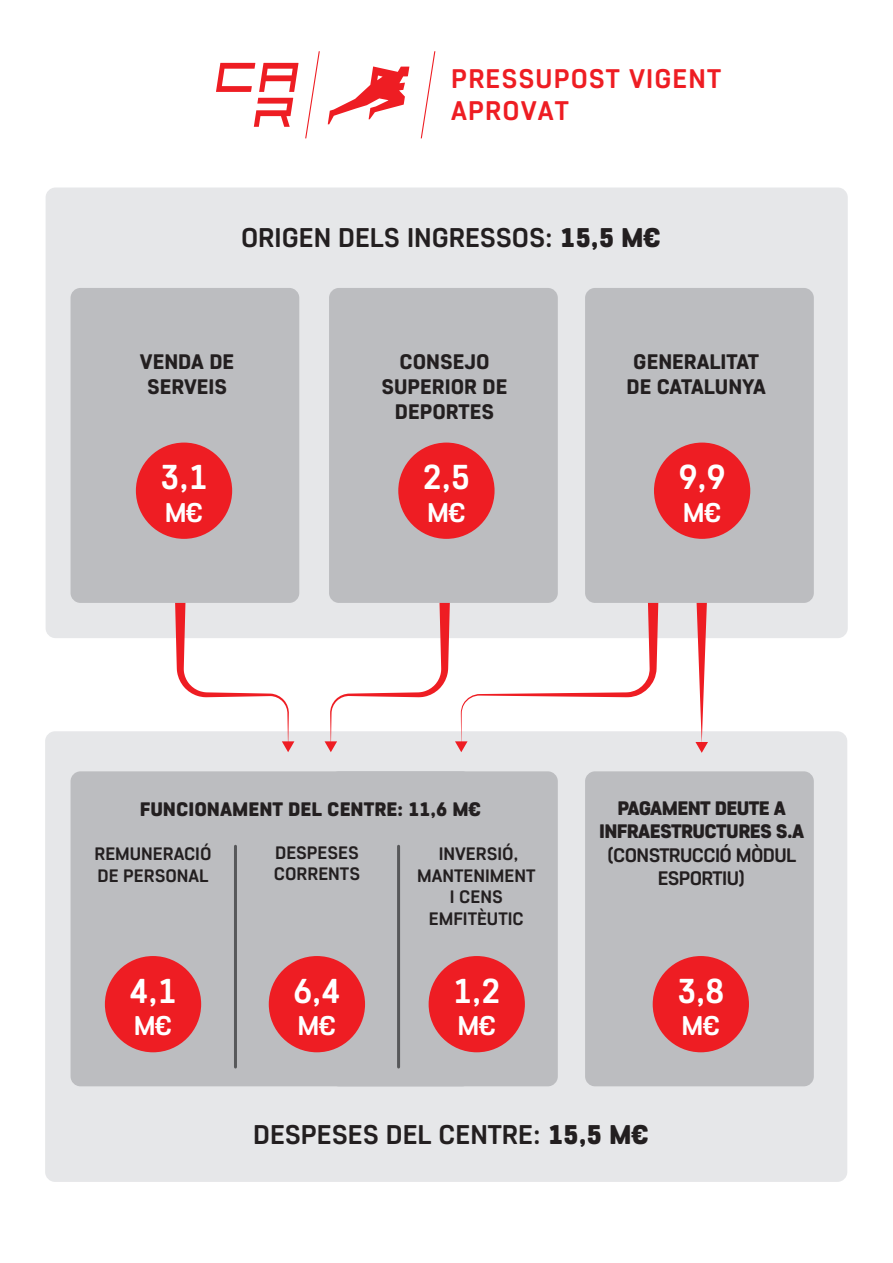
<style>
.page{position:relative;width:893px;height:1263px;background:#fff}
.page>*{position:absolute;margin:0;border:0;box-sizing:border-box;transform-origin:0 0}
.t1{font:700 34.5px "Core Sans R55";color:#fff}
.t2{font:700 27px "Core Sans R55";color:#231f20}
.t3{font:700 27px "Core Sans R55";color:#fff}
.t4{font:700 26.85px/32.2px "Core Sans R55";letter-spacing:.04em;color:#ee1d23}
.t5{font:800 21px/25.2px "Core Sans R65";color:#231f20;text-align:center}
.t6{font:900 19.5px/23.4px "Core Sans R75";letter-spacing:-.03em;color:#231f20;text-align:center}
.t7{font:900 19.5px "Core Sans R75";color:#231f20}
.t8{font:700 19.5px/23.4px "Core Sans R55";letter-spacing:-.03em;color:#231f20;text-align:center}
.t9{font:700 18px/21.6px "Core Sans R55";color:#231f20}
.s1{font-family:"Core Sans R75";font-weight:900}
</style>
<div class="page">
<div style="left:45px;top:731px;width:802px;height:451px;background:#e6e7e9;border-radius:10px"></div>
<div style="left:46px;top:187px;width:802px;height:451px;background:#e6e7e9;border-radius:10px"></div>
<svg style="left:175px;top:602px;width:119px;height:150px"></svg>
<svg style="left:325px;top:601px;width:333px;height:151px"></svg>
<svg style="left:695px;top:603px;width:13px;height:150px"></svg>
<div style="left:71px;top:771px;width:401px;height:315px;background:#bcbdc0;border-radius:10px"></div>
<div style="left:329px;top:771px;width:229px;height:315px;background:#bcbdc0;border-radius:10px"></div>
<div style="left:585px;top:771px;width:229px;height:315px;background:#bcbdc0;border-radius:10px"></div>
<svg style="left:305px;top:51px;width:15px;height:87px"></svg>
<svg style="left:328px;top:66px;width:81px;height:58px"></svg>
<svg style="left:216px;top:63px;width:83px;height:29px"></svg>
<svg style="left:254px;top:98px;width:39px;height:29px"></svg>
<svg style="left:421px;top:51px;width:14px;height:87px"></svg>
<div style="left:71px;top:288px;width:228px;height:315px;background:#bcbdc0;border-radius:10px"></div>
<div style="left:329px;top:288px;width:229px;height:315px;background:#bcbdc0;border-radius:10px"></div>
<div style="left:585px;top:288px;width:229px;height:315px;background:#bcbdc0;border-radius:10px"></div>
<div style="left:136px;top:443px;width:96px;height:96px;background:#ee1d23;border-radius:50%"></div>
<div style="left:653px;top:956px;width:96px;height:96px;background:#ee1d23;border-radius:50%"></div>
<div style="left:398px;top:443px;width:97px;height:96px;background:#ee1d23;border-radius:50%"></div>
<div style="left:654px;top:443px;width:96px;height:96px;background:#ee1d23;border-radius:50%"></div>
<div style="left:105px;top:956px;width:96px;height:96px;background:#ee1d23;border-radius:50%"></div>
<div style="left:269px;top:956px;width:96px;height:96px;background:#ee1d23;border-radius:50%"></div>
<div style="left:429px;top:956px;width:96px;height:96px;background:#ee1d23;border-radius:50%"></div>
<hr style="left:234px;top:846px;width:3px;height:221px;background:#57585a">
<hr style="left:397px;top:846px;width:3px;height:221px;background:#57585a">
<h3 class="t4" style="left:451px;top:61px;width:271px">PRESSUPOST VIGENT<br>APROVAT</h3>
<h2 class="t2" style="left:241px;top:220px;width:421px">ORIGEN DELS INGRESSOS: <span class="s1">15,5 M€</span></h2>
<p class="t5" style="left:140px;top:348px;width:96px">VENDA DE<br>SERVEIS</p>
<p class="t5" style="left:382px;top:348px;width:127px">CONSEJO<br>SUPERIOR DE<br>DEPORTES</p>
<p class="t5" style="left:626px;top:348px;width:141px">GENERALITAT<br>DE CATALUNYA</p>
<h1 class="t1" style="left:160px;top:455px;width:49px">3,1</h1>
<h2 class="t3" style="left:165px;top:495px;width:40px">M€</h2>
<h1 class="t1" style="left:423px;top:455px;width:49px">2,5</h1>
<h2 class="t3" style="left:427px;top:495px;width:40px">M€</h2>
<h1 class="t1" style="left:678px;top:455px;width:49px">9,9</h1>
<h2 class="t3" style="left:683px;top:495px;width:40px">M€</h2>
<p class="t7" style="left:140px;top:796px;width:343px">FUNCIONAMENT DEL CENTRE: 11,6 M€</p>
<p class="t6" style="left:599px;top:796px;width:207px">PAGAMENT DEUTE A<br>INFRAESTRUCTURES S.A</p>
<p class="t8" style="left:607px;top:842px;width:191px">(CONSTRUCCIÓ MÒDUL<br>ESPORTIU)</p>
<p class="t9" style="left:95px;top:842px;width:119px">REMUNERACIÓ<br>DE PERSONAL</p>
<p class="t9" style="left:417px;top:842px;width:120px;text-align:center">INVERSIÓ,<br>MANTENIMENT<br>I CENS<br>EMFITÈUTIC</p>
<p class="t9" style="left:274px;top:841px;width:88px">DESPESES<br>CORRENTS</p>
<h1 class="t1" style="left:129px;top:968px;width:49px">4,1</h1>
<h2 class="t3" style="left:134px;top:1008px;width:40px">M€</h2>
<h1 class="t1" style="left:293px;top:968px;width:49px">6,4</h1>
<h2 class="t3" style="left:297px;top:1008px;width:40px">M€</h2>
<h1 class="t1" style="left:453px;top:968px;width:49px">1,2</h1>
<h2 class="t3" style="left:457px;top:1008px;width:40px">M€</h2>
<h1 class="t1" style="left:677px;top:968px;width:49px">3,8</h1>
<h2 class="t3" style="left:681px;top:1008px;width:40px">M€</h2>
<h2 class="t2" style="left:253px;top:1117px;width:397px">DESPESES DEL CENTRE: <span class="s1">15,5 M€</span></h2>
</div>
